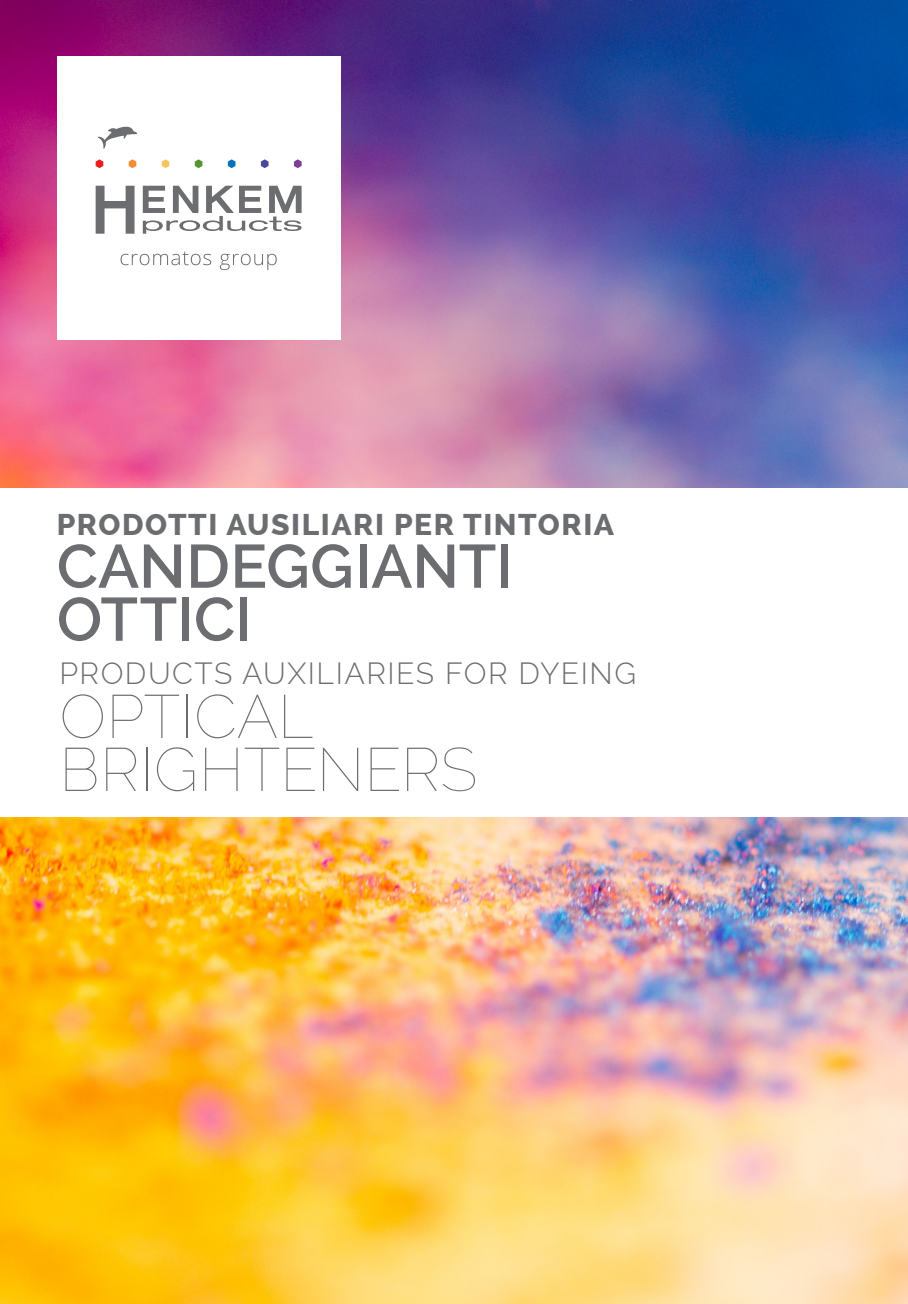
<style>
.page{position:relative;width:908px;height:1304px;background:#fff}
.page>*{position:absolute;margin:0;border:0;box-sizing:border-box;transform-origin:0 0}
.t1{font:100 61px/53px "Raleway";letter-spacing:-.005em;color:#6c6d70}
.t2{font:600 61px/53px "Raleway";color:#6c6d70}
.t3{font:300 30px "Raleway";letter-spacing:.05em;color:#6c6d70}
.t4{font:800 30px "Raleway";letter-spacing:.05em;color:#6c6d70}
</style>
<div class="page">
<img style="left:0;top:0;width:907px;height:1304px">
<div style="left:57px;top:57px;width:283px;height:283px;background:#fff"></div>
<svg style="left:120px;top:251px;width:156px;height:19px"></svg>
<svg style="left:96px;top:127px;width:205px;height:107px"></svg>
<div style="left:0;top:488px;width:907px;height:328px;background:#fff"></div>
<p class="t4" style="left:57px;top:507px;width:558px">PRODOTTI AUSILIARI PER TINTORIA</p>
<h1 class="t2" style="left:57px;top:540px;width:457px">CANDEGGIANTI<br>OTTICI</h1>
<p class="t3" style="left:59px;top:656px;width:578px">PRODUCTS AUXILIARIES FOR DYEING</p>
<h1 class="t1" style="left:59px;top:690px;width:419px">OPTICAL<br>BRIGHTENERS</h1>
</div>
